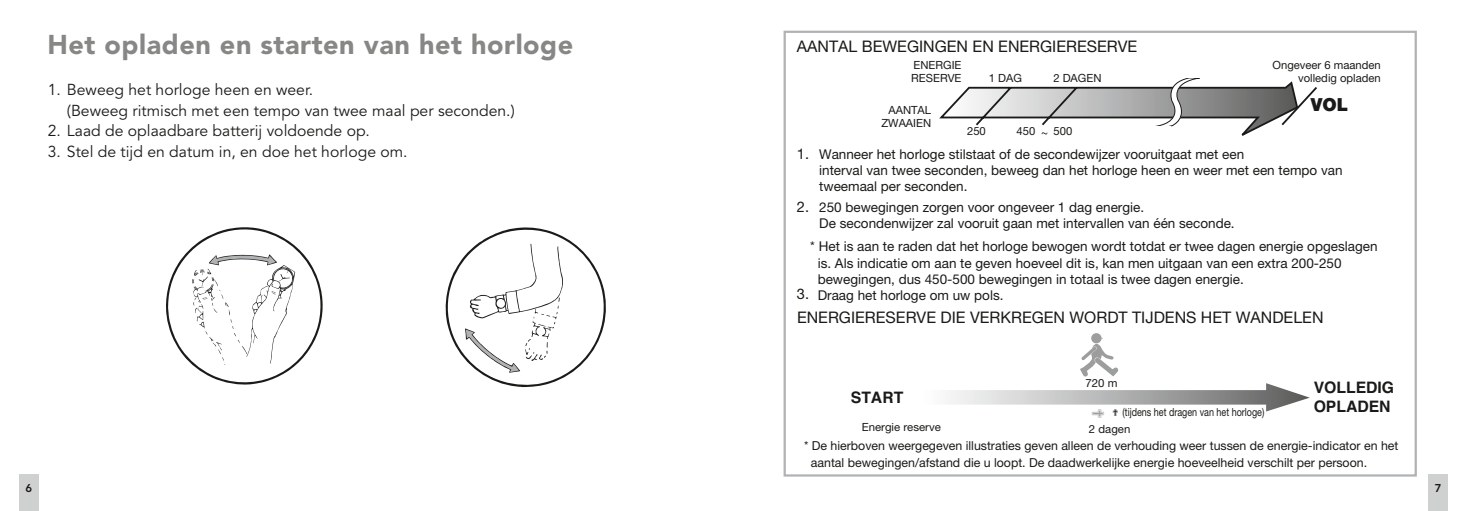
<style>
.page{position:relative;width:1467px;height:511px;background:#fff}
.page>*{position:absolute;margin:0;border:0;box-sizing:border-box;transform-origin:0 0}
.t1{font:900 27px "Avenir LT Std";letter-spacing:.02em;color:#878786}
.t2{font:900 18px "Helvetica Neue";color:#1a1a18}
.t3{font:15.97px "Helvetica Neue";color:#1a1a18}
.t4{font:15.75px/20.5px "Avenir LT Std";color:#1a1a18}
.t5{font:700 15.75px/18.9px "Helvetica";color:#1a1a18}
.t6{font:13.5px/16.2px "Helvetica Neue";color:#1a1a18}
.t7{font:12.38px/16.2px "Helvetica Neue";color:#1a1a18}
.t8{font:11.25px/13.5px "Helvetica Neue";color:#1a1a18;text-align:right}
.t9{font:800 11.25px "Avenir LT Std";color:#1a1a18}
.t10{font:11.03px "Helvetica Neue";color:#1a1a18;scale:.81 1}
.s1{font-size:14.62px}
</style>
<div class="page">
<div style="left:784px;top:31px;width:633px;height:445px;border:2px solid #b1b2b3"></div>
<svg style="left:939px;top:78px;width:378px;height:58px"></svg>
<hr style="left:1146px;top:126px;width:25px;height:2px;background:#fff">
<svg style="left:166px;top:227px;width:157px;height:158px"></svg>
<svg style="left:445px;top:227px;width:161px;height:159px"></svg>
<div style="left:1091px;top:333px;width:11px;height:10px;background:#9c9d9d;border-radius:50%"></div>
<div style="left:19px;top:473px;width:19px;height:37px;background:#cfd0d0"></div>
<div style="left:1429px;top:473px;width:19px;height:37px;background:#cfd0d0"></div>
<svg style="left:949px;top:337px;width:361px;height:75px"></svg>
<h1 class="t1" style="left:48px;top:28px;width:527px">Het opladen en starten van het horloge</h1>
<p class="t4" style="left:67px;top:80px;width:449px;text-indent:-19px">1. Beweeg het horloge heen en weer.<br>(Beweeg ritmisch met een tempo van twee maal per seconden.)</p>
<p class="t4" style="left:48px;top:121px;width:324px">2. Laad de oplaadbare batterij voldoende op.</p>
<p class="t4" style="left:48px;top:141px;width:361px">3. Stel de tijd en datum in, en doe het horloge om.</p>
<p class="t3" style="left:797px;top:36px;width:342px">AANTAL BEWEGINGEN EN ENERGIERESERVE</p>
<p class="t8" style="left:911px;top:58px;width:52px;text-align:left">ENERGIE<br>RESERVE</p>
<p class="t8" style="left:881px;top:103px;width:51px">AANTAL<br>ZWAAIEN</p>
<p class="t8" style="left:989px;top:71px;width:35px">1 DAG</p>
<p class="t8" style="left:1053px;top:71px;width:50px">2 DAGEN</p>
<p class="t8" style="left:967px;top:124px;width:20px">250</p>
<p class="t8" style="left:1054px;top:124px;width:20px">500</p>
<p class="t8" style="left:1017px;top:124px;width:20px">450</p>
<p class="t8" style="left:1272px;top:58px;width:110px">Ongeveer 6 maanden volledig opladen</p>
<h2 class="t2" style="left:1311px;top:94px;width:39px">VOL</h2>
<p class="t6" style="left:819px;top:146px;width:525px;text-indent:-22px"><span class="s1">1.</span> Wanneer het horloge stilstaat of de secondewijzer vooruitgaat met een<br>interval van twee seconden, beweeg dan het horloge heen en weer met een tempo van tweemaal per seconden.</p>
<p class="t6" style="left:819px;top:199px;width:417px;text-indent:-22px"><span class="s1">2.</span> 250 bewegingen zorgen voor ongeveer 1 dag energie.<br>De secondenwijzer zal vooruit gaan met intervallen van één seconde.</p>
<p class="t6" style="left:818px;top:238px;width:561px;text-indent:-8px">* Het is aan te raden dat het horloge bewogen wordt totdat er twee dagen energie opgeslagen is. Als indicatie om aan te geven hoeveel dit is, kan men uitgaan van een extra 200-250 bewegingen, dus 450-500 bewegingen in totaal is twee dagen energie.</p>
<p class="t6" style="left:797px;top:287px;width:208px"><span class="s1">3.</span> Draag het horloge om uw pols.</p>
<p class="t3" style="left:797px;top:307px;width:528px">ENERGIERESERVE DIE VERKREGEN WORDT TIJDENS HET WANDELEN</p>
<p class="t8" style="left:1086px;top:376px;width:33px">720 m</p>
<p class="t5" style="left:851px;top:387px;width:54px">START</p>
<p class="t5" style="left:1314px;top:377px;width:82px">VOLLEDIG<br>OPLADEN</p>
<p class="t10" style="left:1113px;top:405px;width:189px">✟ (tijdens het dragen van het horloge)</p>
<p class="t8" style="left:862px;top:419px;width:81px">Energie reserve</p>
<p class="t8" style="left:1089px;top:421px;width:43px">2 dagen</p>
<p class="t7" style="left:811px;top:437px;width:589px;text-indent:-7px">* De hierboven weergegeven illustraties geven alleen de verhouding weer tussen de energie-indicator en het aantal bewegingen/afstand die u loopt. De daadwerkelijke energie hoeveelheid verschilt per persoon.</p>
<p class="t9" style="left:25px;top:481px;width:8px">6</p>
<p class="t9" style="left:1435px;top:481px;width:8px">7</p>
</div>
